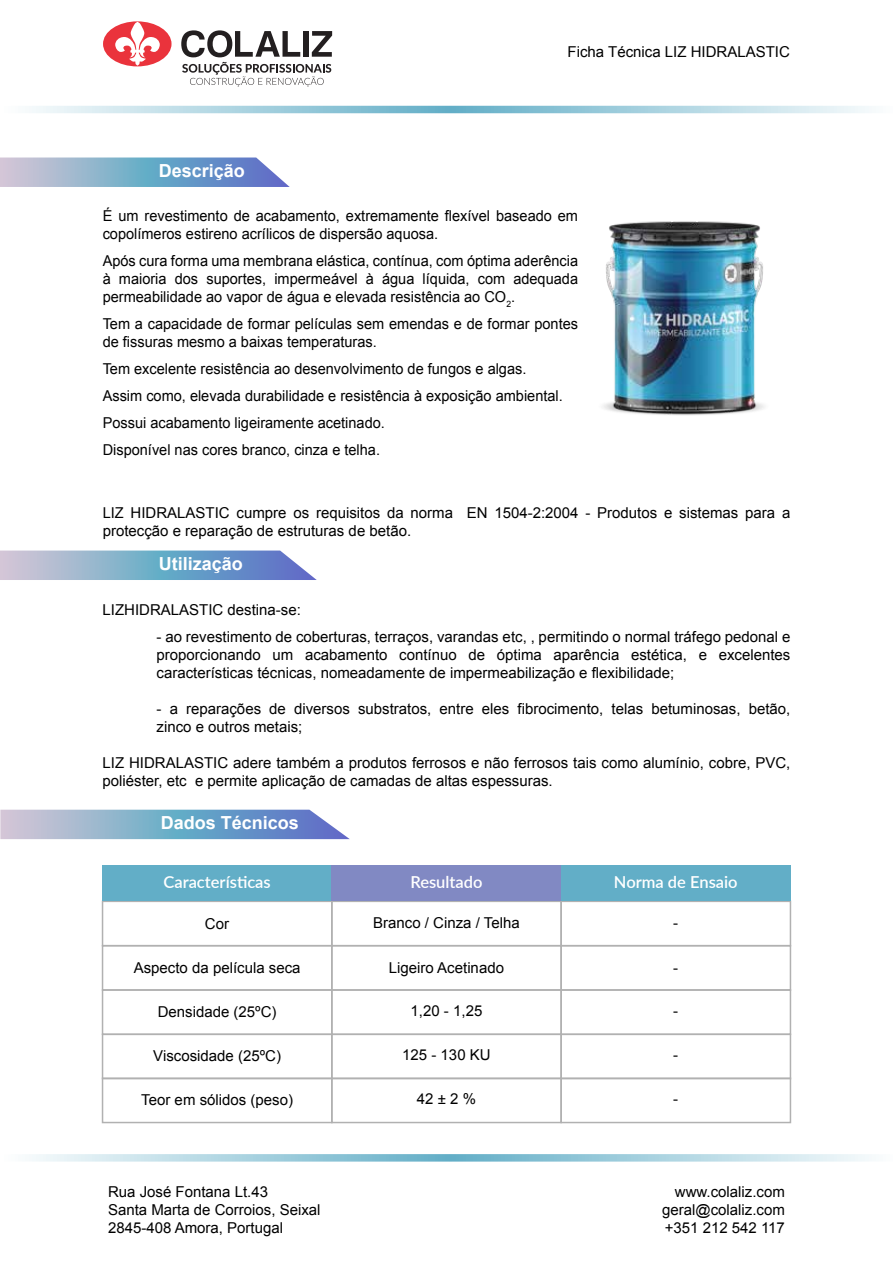
<style>
.page{position:relative;width:893px;height:1263px;background:#fff}
.page>*{position:absolute;margin:0;border:0;box-sizing:border-box;transform-origin:0 0}
.t1{font:700 18px "Arial";color:#fff}
.t2{font:600 16.5px "Lato";color:#fff}
.t3{font:15px/18px "Arial";color:#000}
</style>
<div class="page">
<div style="left:102px;top:900px;width:231px;height:46px;border:2px solid #b1b1b1"></div>
<div style="left:331px;top:900px;width:231px;height:46px;border:2px solid #b1b1b1"></div>
<div style="left:560px;top:900px;width:231px;height:46px;border:2px solid #b1b1b1"></div>
<div style="left:102px;top:945px;width:231px;height:46px;border:2px solid #b1b1b1"></div>
<div style="left:331px;top:945px;width:231px;height:46px;border:2px solid #b1b1b1"></div>
<div style="left:560px;top:945px;width:231px;height:46px;border:2px solid #b1b1b1"></div>
<div style="left:102px;top:989px;width:231px;height:46px;border:2px solid #b1b1b1"></div>
<div style="left:331px;top:989px;width:231px;height:46px;border:2px solid #b1b1b1"></div>
<div style="left:560px;top:989px;width:231px;height:46px;border:2px solid #b1b1b1"></div>
<div style="left:102px;top:1033px;width:231px;height:46px;border:2px solid #b1b1b1"></div>
<div style="left:331px;top:1033px;width:231px;height:46px;border:2px solid #b1b1b1"></div>
<div style="left:560px;top:1033px;width:231px;height:46px;border:2px solid #b1b1b1"></div>
<div style="left:102px;top:1077px;width:231px;height:46px;border:2px solid #b1b1b1"></div>
<div style="left:331px;top:1077px;width:231px;height:46px;border:2px solid #b1b1b1"></div>
<div style="left:560px;top:1077px;width:231px;height:46px;border:2px solid #b1b1b1"></div>
<svg style="left:0;top:157px;width:290px;height:30px;background:#8caccf"></svg>
<svg style="left:32px;top:106px;width:837px;height:7px;background:#aad3e0"></svg>
<svg style="left:32px;top:1154px;width:837px;height:7px;background:#acd4e1"></svg>
<svg style="left:0;top:550px;width:317px;height:30px;background:#8caccf"></svg>
<svg style="left:0;top:810px;width:350px;height:29px;background:#8aaace"></svg>
<svg style="left:181px;top:30px;width:151px;height:57px"></svg>
<div style="left:103px;top:21px;width:69px;height:45px;background:#ea333c;border-radius:50%"></div>
<svg style="left:115px;top:22px;width:45px;height:44px"></svg>
<div style="left:103px;top:865px;width:229px;height:36px;background:#62aec7"></div>
<div style="left:332px;top:865px;width:229px;height:36px;background:#8189c3"></div>
<div style="left:561px;top:865px;width:229px;height:36px;background:#62aec7"></div>
<img style="left:603px;top:221px;width:161px;height:195px">
<p class="t1" style="left:159px;top:158px;width:88px">Descrição</p>
<p class="t3" style="left:568px;top:42px;width:224px">Ficha Técnica LIZ HIDRALASTIC</p>
<p class="t3" style="left:103px;top:207px;width:477px">É um revestimento de acabamento, extremamente flexível baseado em copolímeros estireno acrílicos de dispersão aquosa.</p>
<p class="t3" style="left:103px;top:252px;width:477px;text-align:justify">Após cura forma uma membrana elástica, contínua, com óptima aderência à maioria dos suportes, impermeável à água líquida, com adequada permeabilidade ao vapor de água e elevada resistência ao CO<sub>2</sub>.</p>
<p class="t3" style="left:103px;top:315px;width:477px">Tem a capacidade de formar películas sem emendas e de formar pontes de fissuras mesmo a baixas temperaturas.</p>
<p class="t3" style="left:103px;top:355px;width:462px;line-height:27px">Tem excelente resistência ao desenvolvimento de fungos e algas.<br>Assim como, elevada durabilidade e resistência à exposição ambiental.<br>Possui acabamento ligeiramente acetinado.<br>Disponível nas cores branco, cinza e telha.</p>
<p class="t3" style="left:103px;top:504px;width:689px">LIZ HIDRALASTIC cumpre os requisitos da norma EN 1504-2:2004 - Produtos e sistemas para a protecção e reparação de estruturas de betão.</p>
<p class="t1" style="left:159px;top:551px;width:86px">Utilização</p>
<p class="t3" style="left:103px;top:601px;width:200px">LIZHIDRALASTIC destina-se:</p>
<p class="t3" style="left:157px;top:628px;width:635px;text-align:justify">- ao revestimento de coberturas, terraços, varandas etc, , permitindo o normal tráfego pedonal e proporcionando um acabamento contínuo de óptima aparência estética, e excelentes características técnicas, nomeadamente de impermeabilização e flexibilidade;</p>
<p class="t3" style="left:157px;top:700px;width:635px">- a reparações de diversos substratos, entre eles fibrocimento, telas betuminosas, betão, zinco e outros metais;</p>
<p class="t3" style="left:103px;top:754px;width:689px">LIZ HIDRALASTIC adere também a produtos ferrosos e não ferrosos tais como alumínio, cobre, PVC, poliéster, etc e permite aplicação de camadas de altas espessuras.</p>
<p class="t1" style="left:161px;top:811px;width:140px">Dados Técnicos</p>
<p class="t2" style="left:163px;top:870px;width:109px">Características</p>
<p class="t2" style="left:410px;top:870px;width:74px">Resultado</p>
<p class="t2" style="left:614px;top:870px;width:125px">Norma de Ensaio</p>
<p class="t3" style="left:205px;top:915px;width:26px">Cor</p>
<p class="t3" style="left:134px;top:958px;width:168px">Aspecto da película seca</p>
<p class="t3" style="left:158px;top:1003px;width:120px">Densidade (25ºC)</p>
<p class="t3" style="left:153px;top:1047px;width:129px">Viscosidade (25ºC)</p>
<p class="t3" style="left:141px;top:1091px;width:153px">Teor em sólidos (peso)</p>
<p class="t3" style="left:373px;top:913px;width:148px">Branco / Cinza / Telha</p>
<p class="t3" style="left:389px;top:958px;width:117px">Ligeiro Acetinado</p>
<p class="t3" style="left:411px;top:1002px;width:73px">1,20 - 1,25</p>
<p class="t3" style="left:402px;top:1046px;width:90px">125 - 130 KU</p>
<p class="t3" style="left:417px;top:1090px;width:61px">42 ± 2 %</p>
<p class="t3" style="left:673px;top:913px;width:6px">-</p>
<p class="t3" style="left:673px;top:958px;width:6px">-</p>
<p class="t3" style="left:673px;top:1002px;width:6px">-</p>
<p class="t3" style="left:673px;top:1046px;width:6px">-</p>
<p class="t3" style="left:673px;top:1090px;width:6px">-</p>
<p class="t3" style="left:108px;top:1183px;width:214px">Rua José Fontana Lt.43<br>Santa Marta de Corroios, Seixal<br>2845-408 Amora, Portugal</p>
<p class="t3" style="left:662px;top:1183px;width:124px;text-align:justify;text-indent:13px">www.colaliz.com geral@colaliz.com +351 212 542 117</p>
</div>
